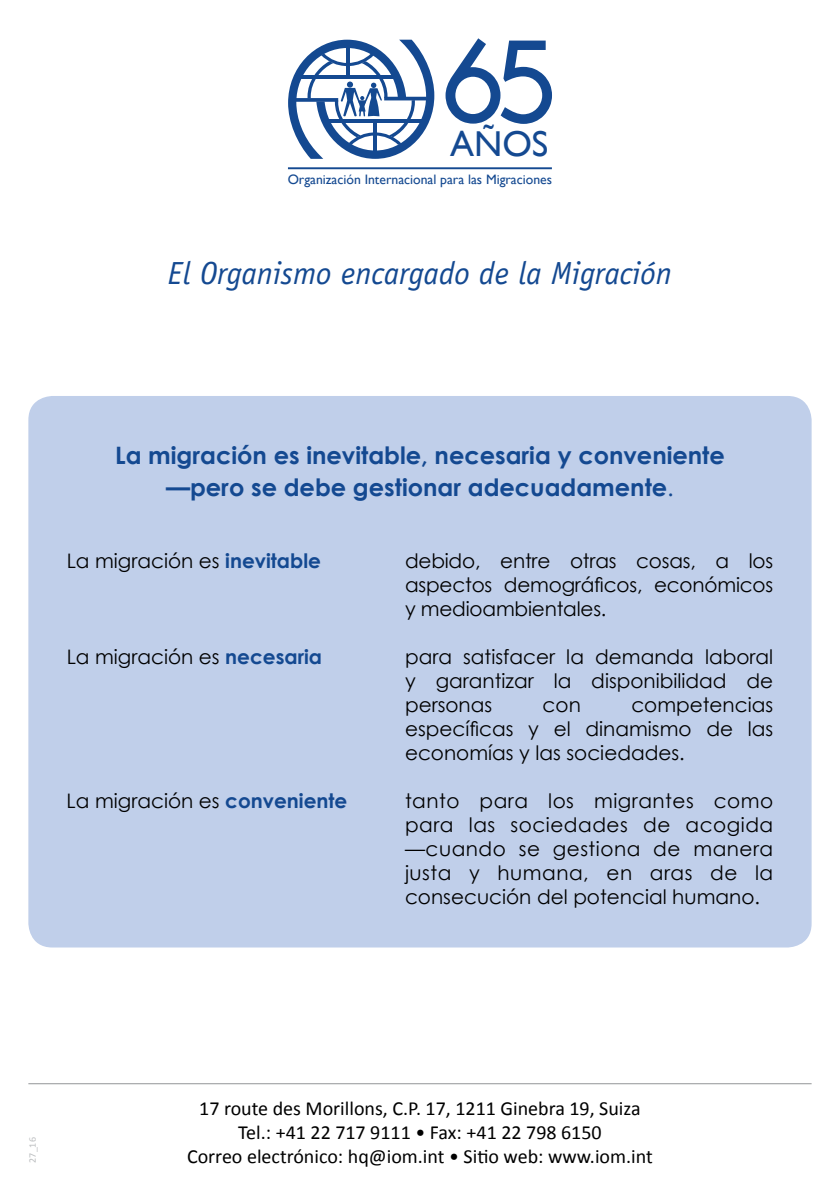
<style>
.page{position:relative;width:840px;height:1191px;background:#fff}
.page>*{position:absolute;margin:0;border:0;box-sizing:border-box;transform-origin:0 0}
.t1{font:36px "Gill Sans";color:#144991}
.t2{font:italic 32px "Officina Sans";color:#144991}
.t3{font:700 24px/32px "Century Gothic";color:#144991;text-align:center}
.t4{font:20px/24px "Century Gothic";color:#000;text-align:justify}
.t5{font:20px/24px "Calibri";color:#000;text-align:center}
.t6{font:13.6px "Gill Sans";color:#144991}
.t7{font:10px "Calibri";color:#bcbec0}
.s1{font-weight:400}
.s2{font-weight:700;color:#144991}
</style>
<div class="page">
<div style="left:28px;top:396px;width:783px;height:551px;background:#c0cfea;border-radius:24px"></div>
<hr style="left:28px;top:1083px;width:783px;height:1px;background:#939598">
<hr style="left:288px;top:167px;width:263px;height:2px;background:#144991">
<svg style="left:288px;top:40px;width:146px;height:119px"></svg>
<svg style="left:445px;top:38px;width:106px;height:86px"></svg>
<h1 class="t1" style="left:450px;top:122px;width:100px">AÑOS</h1>
<p class="t6" style="left:287px;top:171px;width:266px">Organización Internacional para las Migraciones</p>
<h2 class="t2" style="left:168px;top:254px;width:505px">El Organismo encargado de la Migración</h2>
<p class="t3" style="left:115px;top:438px;width:611px">La migración es inevitable, necesaria y conveniente —pero se debe gestionar adecuadamente<span class="s1">.</span></p>
<p class="t4" style="left:67px;top:548px;width:255px">La migración es <span class="s2">inevitable</span></p>
<p class="t4" style="left:405px;top:548px;width:369px">debido, entre otras cosas, a los aspectos demográficos, económicos y medioambientales.</p>
<p class="t4" style="left:67px;top:644px;width:257px">La migración es <span class="s2">necesaria</span></p>
<p class="t4" style="left:405px;top:644px;width:369px">para satisfacer la demanda laboral y garantizar la disponibilidad de personas</p>
<p class="t4" style="left:405px;top:692px;width:369px;text-indent:226px">competencias específicas y el dinamismo de las economías y las sociedades.</p>
<p class="t4" style="left:542px;top:692px;width:40px">con</p>
<p class="t4" style="left:67px;top:788px;width:282px">La migración es <span class="s2">conveniente</span></p>
<p class="t4" style="left:405px;top:788px;width:369px">tanto para los migrantes como para las sociedades de acogida —cuando se gestiona de manera justa y humana, en aras de la consecución del potencial humano.</p>
<p class="t5" style="left:199px;top:1096px;width:443px">17 route des Morillons, C.P. 17, 1211 Ginebra 19, Suiza<br>Tel.: +41 22 717 9111 • Fax: +41 22 798 6150</p>
<p class="t7" style="left:26px;top:1162px;width:27px;rotate:-90deg">27_16</p>
<p class="t5" style="left:187px;top:1144px;width:467px">Correo electrónico: hq@iom.int • Sitio web: www.iom.int</p>
</div>
